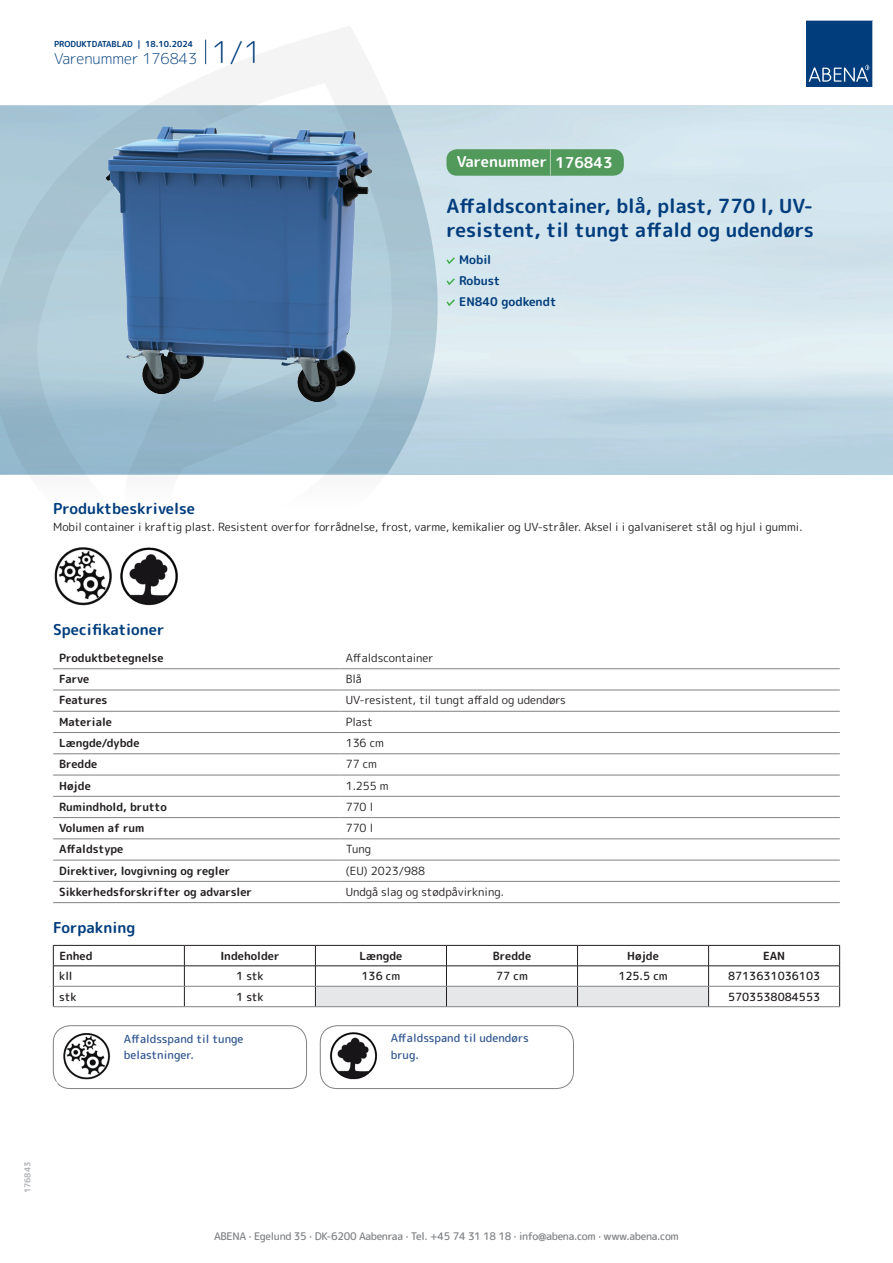
<style>
.page{position:relative;width:893px;height:1263px;background:#fff}
.page>*{position:absolute;margin:0;border:0;box-sizing:border-box;transform-origin:0 0}
.t1{font:700 19.5px/24px "Rounded Mplus 1 c";color:#013d7d}
.t2{font:700 15px "Rounded Mplus 1 c";color:#013d7d}
.t3{font:300 15px "Rounded Mplus 1 c";color:#013d7d}
.t4{font:700 15px "Rounded Mplus 1 c";color:#fff}
.t5{font:700 12px/21px "Rounded Mplus 1 c";color:#013d7d}
.t6{font:11.25px "Rounded Mplus 1 c";color:#231f20}
.t7{font:700 11.25px "Rounded Mplus 1 c";color:#231f20}
.t8{font:500 11.25px/16.5px "Rounded Mplus 1 c";color:#305691}
.t9{font:500 11.25px "Rounded Mplus 1 c";color:#231f20}
.t10{font:500 10.5px "Rounded Mplus 1 c";letter-spacing:-.03em;color:#808285}
.t11{font:700 10.5px "Rounded Mplus 1 c";color:#fff}
.t12{font:700 8.25px "Rounded Mplus 1 c";color:#013d7d}
.t13{font:700 8.25px "Rounded Mplus 1 c";color:#b2b3b7}
.s1{font-size:30px}
.s2{font-size:25.5px}
</style>
<div class="page">
<svg style="left:0;top:26px;width:439px;height:580px"></svg>
<svg style="left:0;top:106px;width:438px;height:368px;background:#a4c2d2"></svg>
<svg style="left:205px;top:40px;width:1px;height:24px"></svg>
<svg style="left:806px;top:20px;width:67px;height:67px;background:#144b86"></svg>
<img style="left:107px;top:127px;width:264px;height:275px">
<img style="left:53px;top:547px;width:60px;height:58px">
<img style="left:119px;top:546px;width:59px;height:60px">
<hr style="left:53px;top:668px;width:287px;height:1px;background:#808285">
<hr style="left:340px;top:668px;width:500px;height:1px;background:#808285">
<hr style="left:53px;top:690px;width:287px;height:1px;background:#808285">
<hr style="left:340px;top:690px;width:500px;height:1px;background:#808285">
<hr style="left:53px;top:711px;width:287px;height:1px;background:#808285">
<hr style="left:340px;top:711px;width:500px;height:1px;background:#808285">
<hr style="left:53px;top:732px;width:287px;height:1px;background:#808285">
<hr style="left:340px;top:732px;width:500px;height:1px;background:#808285">
<hr style="left:53px;top:753px;width:287px;height:1px;background:#808285">
<hr style="left:340px;top:753px;width:500px;height:1px;background:#808285">
<hr style="left:53px;top:775px;width:287px;height:1px;background:#808285">
<hr style="left:340px;top:775px;width:500px;height:1px;background:#808285">
<hr style="left:53px;top:796px;width:287px;height:1px;background:#808285">
<hr style="left:340px;top:796px;width:500px;height:1px;background:#808285">
<hr style="left:53px;top:817px;width:287px;height:1px;background:#808285">
<hr style="left:340px;top:817px;width:500px;height:1px;background:#808285">
<hr style="left:53px;top:838px;width:287px;height:1px;background:#808285">
<hr style="left:340px;top:838px;width:500px;height:1px;background:#808285">
<hr style="left:53px;top:860px;width:287px;height:1px;background:#808285">
<hr style="left:340px;top:860px;width:500px;height:1px;background:#808285">
<hr style="left:53px;top:881px;width:287px;height:1px;background:#808285">
<hr style="left:340px;top:881px;width:500px;height:1px;background:#808285">
<hr style="left:53px;top:902px;width:287px;height:1px;background:#808285">
<hr style="left:340px;top:902px;width:500px;height:1px;background:#808285">
<hr style="left:53px;top:945px;width:131px;height:1px;background:#231f20">
<hr style="left:184px;top:945px;width:131px;height:1px;background:#231f20">
<hr style="left:709px;top:945px;width:131px;height:1px;background:#231f20">
<hr style="left:53px;top:965px;width:131px;height:1px;background:#231f20">
<hr style="left:184px;top:965px;width:131px;height:1px;background:#231f20">
<hr style="left:709px;top:965px;width:131px;height:1px;background:#231f20">
<svg style="left:53px;top:945px;width:1px;height:61px"></svg>
<svg style="left:184px;top:945px;width:1px;height:61px"></svg>
<svg style="left:315px;top:945px;width:394px;height:61px"></svg>
<svg style="left:839px;top:945px;width:1px;height:61px"></svg>
<hr style="left:54px;top:986px;width:130px;height:1px;background:#808285">
<hr style="left:184px;top:986px;width:131px;height:1px;background:#808285">
<hr style="left:315px;top:986px;width:131px;height:1px;background:#808285">
<hr style="left:446px;top:986px;width:131px;height:1px;background:#808285">
<hr style="left:577px;top:986px;width:132px;height:1px;background:#808285">
<hr style="left:709px;top:986px;width:130px;height:1px;background:#808285">
<hr style="left:53px;top:1006px;width:131px;height:1px;background:#808285">
<hr style="left:184px;top:1006px;width:131px;height:1px;background:#808285">
<hr style="left:315px;top:1006px;width:131px;height:1px;background:#808285">
<hr style="left:446px;top:1006px;width:131px;height:1px;background:#808285">
<hr style="left:577px;top:1006px;width:132px;height:1px;background:#808285">
<hr style="left:709px;top:1006px;width:131px;height:1px;background:#808285">
<img style="left:63px;top:1033px;width:47px;height:46px">
<div style="left:53px;top:1025px;width:254px;height:64px;border:1px solid #808285;border-radius:17px"></div>
<img style="left:330px;top:1032px;width:47px;height:47px">
<div style="left:320px;top:1025px;width:254px;height:64px;border:1px solid #808285;border-radius:17px"></div>
<svg style="left:446px;top:257px;width:9px;height:7px"></svg>
<svg style="left:446px;top:278px;width:9px;height:7px"></svg>
<svg style="left:446px;top:299px;width:9px;height:7px"></svg>
<div style="left:446px;top:149px;width:178px;height:27px;background:#52995c;border-radius:10px"></div>
<p class="t12" style="left:54px;top:38px;width:141px">PRODUKTDATABLAD | 18.10.2024</p>
<h2 class="t3" style="left:54px;top:48px;width:209px">Varenummer 176843 <span class="s1">1/1</span></h2>
<h2 class="t4" style="left:457px;top:151px;width:157px">Varenummer <span class="s2">|</span> 176843</h2>
<h1 class="t1" style="left:446px;top:194px;width:369px">Affaldscontainer, blå, plast, 770 l, UV&shy;resistent, til tungt affald og udendørs</h1>
<p class="t5" style="left:459px;top:249px;width:99px">Mobil<br>Robust<br>EN840 godkendt</p>
<h2 class="t2" style="left:53px;top:498px;width:143px">Produktbeskrivelse</h2>
<p class="t6" style="left:53px;top:518px;width:751px">Mobil container i kraftig plast. Resistent overfor forrådnelse, frost, varme, kemikalier og UV-stråler. Aksel i i galvaniseret stål og hjul i gummi.</p>
<h2 class="t2" style="left:53px;top:619px;width:113px">Specifikationer</h2>
<p class="t7" style="left:59px;top:650px;width:106px">Produktbetegnelse</p>
<p class="t6" style="left:346px;top:650px;width:89px">Affaldscontainer</p>
<p class="t7" style="left:59px;top:671px;width:32px">Farve</p>
<p class="t6" style="left:346px;top:671px;width:18px">Blå</p>
<p class="t7" style="left:59px;top:692px;width:50px">Features</p>
<p class="t6" style="left:346px;top:692px;width:222px">UV-resistent, til tungt affald og udendørs</p>
<p class="t7" style="left:59px;top:714px;width:54px">Materiale</p>
<p class="t6" style="left:346px;top:714px;width:29px">Plast</p>
<p class="t7" style="left:59px;top:735px;width:82px">Længde/dybde</p>
<p class="t6" style="left:346px;top:735px;width:40px">136 cm</p>
<p class="t7" style="left:59px;top:756px;width:40px">Bredde</p>
<p class="t6" style="left:346px;top:756px;width:33px">77 cm</p>
<p class="t7" style="left:59px;top:777px;width:33px">Højde</p>
<p class="t6" style="left:346px;top:777px;width:44px">1.255 m</p>
<p class="t7" style="left:59px;top:799px;width:109px">Rumindhold, brutto</p>
<p class="t6" style="left:346px;top:799px;width:29px">770 l</p>
<p class="t7" style="left:59px;top:820px;width:87px">Volumen af rum</p>
<p class="t6" style="left:346px;top:820px;width:29px">770 l</p>
<p class="t7" style="left:59px;top:841px;width:66px">Affaldstype</p>
<p class="t6" style="left:346px;top:841px;width:27px">Tung</p>
<p class="t7" style="left:59px;top:862px;width:173px">Direktiver, lovgivning og regler</p>
<p class="t6" style="left:346px;top:862px;width:81px">(EU) 2023/988</p>
<p class="t7" style="left:59px;top:884px;width:194px">Sikkerhedsforskrifter og advarsler</p>
<p class="t6" style="left:346px;top:884px;width:160px">Undgå slag og stødpåvirkning.</p>
<h2 class="t2" style="left:53px;top:917px;width:84px">Forpakning</h2>
<p class="t7" style="left:59px;top:948px;width:35px">Enhed</p>
<p class="t7" style="left:220px;top:948px;width:61px">Indeholder</p>
<p class="t7" style="left:359px;top:948px;width:44px">Længde</p>
<p class="t7" style="left:493px;top:948px;width:40px">Bredde</p>
<p class="t7" style="left:627px;top:948px;width:33px">Højde</p>
<p class="t7" style="left:763px;top:948px;width:24px">EAN</p>
<p class="t9" style="left:59px;top:968px;width:15px">kll</p>
<p class="t9" style="left:236px;top:968px;width:29px">1 stk</p>
<p class="t9" style="left:362px;top:968px;width:40px">136 cm</p>
<p class="t9" style="left:496px;top:968px;width:33px">77 cm</p>
<p class="t9" style="left:618px;top:968px;width:51px">125.5 cm</p>
<p class="t9" style="left:728px;top:968px;width:94px">8713631036103</p>
<p class="t9" style="left:59px;top:988px;width:19px">stk</p>
<p class="t9" style="left:236px;top:988px;width:29px">1 stk</p>
<p class="t9" style="left:728px;top:988px;width:94px">5703538084553</p>
<p class="t8" style="left:124px;top:1030px;width:121px">Affaldsspand til tunge belastninger.</p>
<p class="t8" style="left:391px;top:1030px;width:139px">Affaldsspand til udendørs brug.</p>
<p class="t11" style="left:53px;top:1077px;width:7px">*</p>
<p class="t13" style="left:22px;top:1193px;width:33px;rotate:-90deg">176843</p>
<p class="t10" style="left:214px;top:1229px;width:466px">ABENA · Egelund 35 · DK-6200 Aabenraa · Tel. +45 74 31 18 18 · info@abena.com · www.abena.com</p>
</div>
